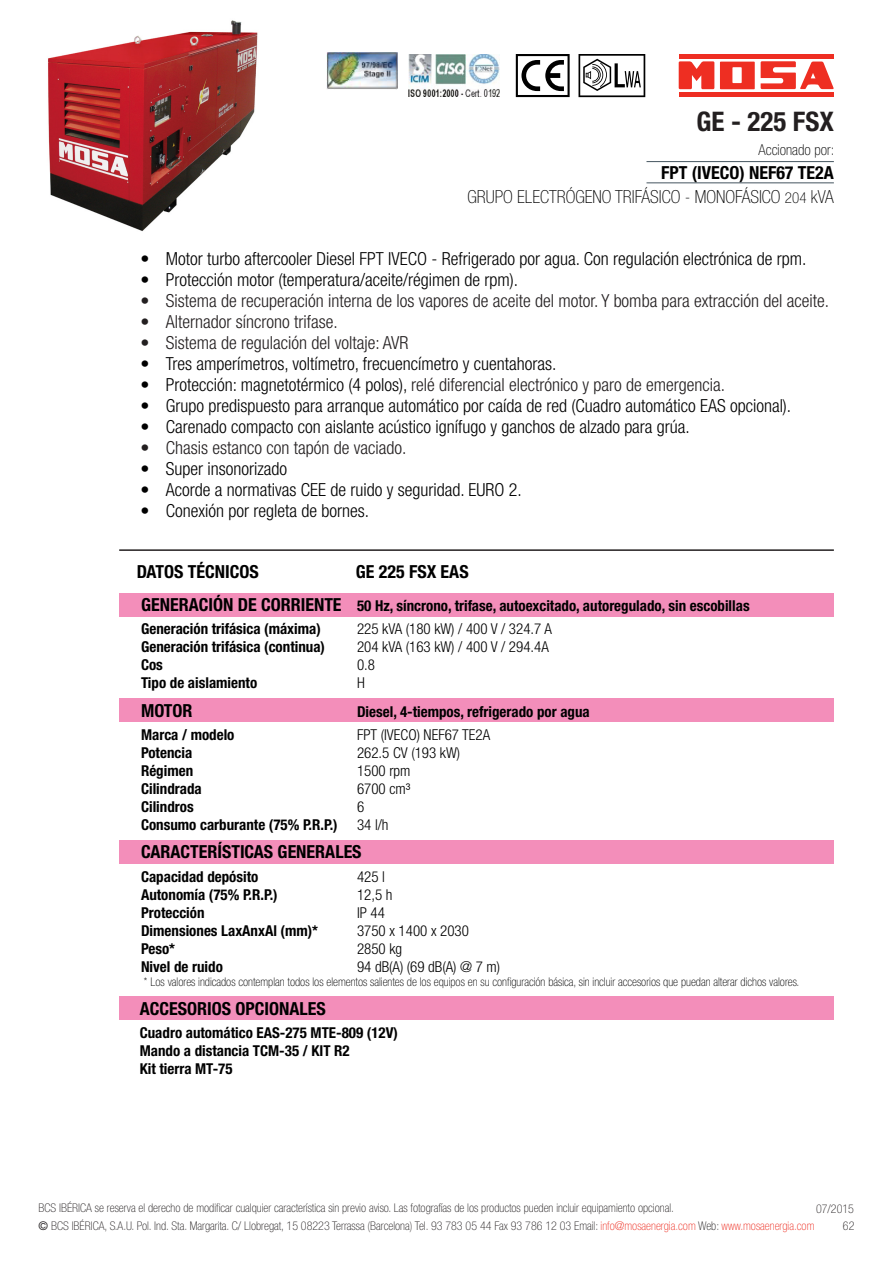
<style>
.page{position:relative;width:893px;height:1263px;background:#fff}
.page>*{position:absolute;margin:0;border:0;box-sizing:border-box;transform-origin:0 0}
.t1{font:700 condensed 27px "Helvetica Neue LT Std";color:#231f20}
.t2{font:300 condensed 18px "Helvetica Neue LT Std";color:#000}
.t3{font:300 condensed 18px "Helvetica Neue LT Std";color:#231f20}
.t4{font:700 condensed 18px "Helvetica Neue LT Std";color:#000}
.t5{font:100 condensed 18px/24px "Helvetica Neue LT Std";color:#000;text-align:right}
.t6{font:700 condensed 15px/18px "Helvetica Neue LT Std";color:#000}
.t7{font:300 condensed 15px "Helvetica Neue LT Std";color:#000}
.t8{font:100 condensed 15px "Helvetica Neue LT Std";color:#000}
.t9{font:100 condensed 12px/18px "Helvetica Neue LT Std";color:#231f20}
.t10{font:100 condensed 12px "Helvetica Neue LT Std";color:#000}
.s1{font-weight:700}
.s2{font-size:15px}
.s3{font-weight:100}
.s4{font-weight:100;color:#000}
.s5{color:#000}
.s6{font-size:18px}
.s7{font-weight:400}
.s8{color:#ee2e22}
</style>
<div class="page">
<img style="left:48px;top:20px;width:210px;height:211px">
<img style="left:408px;top:54px;width:92px;height:42px">
<svg style="left:578px;top:54px;width:67px;height:43px"></svg>
<svg style="left:516px;top:54px;width:54px;height:43px"></svg>
<hr style="left:646px;top:161px;width:188px;height:1px;background:#45555f">
<hr style="left:646px;top:182px;width:188px;height:1px;background:#45555f">
<hr style="left:679px;top:54px;width:155px;height:4px;background:#ee2e22">
<hr style="left:679px;top:93px;width:155px;height:4px;background:#ee2e22">
<svg style="left:720px;top:62px;width:35px;height:27px"></svg>
<svg style="left:679px;top:61px;width:35px;height:28px"></svg>
<svg style="left:761px;top:61px;width:73px;height:28px"></svg>
<hr style="left:119px;top:549px;width:715px;height:2px;background:#231f20">
<div style="left:119px;top:593px;width:715px;height:24px;background:#f38eba"></div>
<div style="left:119px;top:699px;width:715px;height:23px;background:#f38eba"></div>
<div style="left:119px;top:840px;width:715px;height:23px;background:#f38eba"></div>
<div style="left:119px;top:997px;width:715px;height:23px;background:#f38eba"></div>
<img style="left:326px;top:52px;width:72px;height:37px">
<h1 class="t1" style="left:696px;top:105px;width:139px">GE - 225 FSX</h1>
<p class="t8" style="left:759px;top:142px;width:77px">Accionado por:</p>
<p class="t5" style="left:467px;top:161px;width:368px"><span class="s1">FPT (IVECO) NEF67 TE2A<br></span>GRUPO ELECTRÓGENO TRIFÁSICO - MONOFÁSICO <span class="s2">204</span> kVA</p>
<p class="t2" style="left:140px;top:248px;width:668px"><span class="s3">•</span> Motor turbo aftercooler Diesel FPT IVECO - Refrigerado por agua. Con regulación electrónica de rpm.</p>
<p class="t2" style="left:140px;top:269px;width:379px"><span class="s3">•</span> Protección motor (temperatura/aceite/régimen de rpm).</p>
<p class="t3" style="left:140px;top:290px;width:690px"><span class="s3">•</span> Sistema de recuperación interna de los vapores de aceite del motor. Y bomba para extracción del aceite.</p>
<p class="t3" style="left:140px;top:311px;width:199px"><span class="s3">•</span> Alternador síncrono trifase.</p>
<p class="t3" style="left:140px;top:332px;width:270px"><span class="s3">•</span> Sistema de regulación del voltaje: AVR</p>
<p class="t2" style="left:140px;top:353px;width:418px"><span class="s3">•</span> Tres amperímetros, voltímetro, frecuencímetro y cuentahoras.</p>
<p class="t3" style="left:140px;top:374px;width:586px"><span class="s4">•</span> <span class="s5">Protección: magnetotérmico (4 polos),</span> relé diferencial electrónico y paro de emergencia.</p>
<p class="t2" style="left:140px;top:395px;width:652px"><span class="s3">•</span> Grupo predispuesto para arranque automático por caída de red (Cuadro automático EAS opcional).</p>
<p class="t2" style="left:140px;top:416px;width:551px"><span class="s3">•</span> Carenado compacto con aislante acústico ignífugo y ganchos de alzado para grúa.</p>
<p class="t3" style="left:140px;top:437px;width:268px"><span class="s3">•</span> Chasis estanco con tapón de vaciado.</p>
<p class="t2" style="left:140px;top:458px;width:148px"><span class="s3">•</span> Super insonorizado</p>
<p class="t2" style="left:140px;top:479px;width:383px"><span class="s3">•</span> Acorde a normativas CEE de ruido y seguridad. EURO 2.</p>
<p class="t2" style="left:140px;top:500px;width:230px"><span class="s3">•</span> Conexión por regleta de bornes.</p>
<p class="t4" style="left:137px;top:561px;width:124px">DATOS TÉCNICOS</p>
<p class="t4" style="left:356px;top:561px;width:114px">GE 225 FSX EAS</p>
<p class="t6" style="left:141px;top:594px;width:610px;line-height:22.8px"><span class="s6">GENERACIÓN DE CORRIENTE</span> 50 Hz, síncrono, trifase, autoexcitado, autoregulado, sin escobillas<br>Generación trifásica (máxima)</p>
<p class="t7" style="left:357px;top:620px;width:196px">225 kVA (180 kW) / 400 V / 324.7 A</p>
<p class="t6" style="left:141px;top:637px;width:185px">Generación trifásica (continua)</p>
<p class="t7" style="left:357px;top:638px;width:193px">204 kVA (163 kW) / 400 V / 294.4A</p>
<p class="t6" style="left:141px;top:655px;width:23px">Cos</p>
<p class="t7" style="left:357px;top:656px;width:19px">0.8</p>
<p class="t6" style="left:141px;top:673px;width:118px">Tipo de aislamiento</p>
<p class="t7" style="left:357px;top:674px;width:9px">H</p>
<p class="t4" style="left:141px;top:699px;width:53px">MOTOR</p>
<p class="t6" style="left:357px;top:702px;width:234px">Diesel, 4-tiempos, refrigerado por agua</p>
<p class="t6" style="left:141px;top:726px;width:95px">Marca / modelo</p>
<p class="t7" style="left:357px;top:726px;width:135px">FPT (IVECO) NEF67 TE2A</p>
<p class="t6" style="left:141px;top:744px;width:53px">Potencia</p>
<p class="t7" style="left:357px;top:744px;width:105px">262.5 CV (193 kW)</p>
<p class="t6" style="left:141px;top:762px;width:54px">Régimen</p>
<p class="t7" style="left:357px;top:762px;width:55px">1500 rpm</p>
<p class="t6" style="left:141px;top:780px;width:62px">Cilindrada</p>
<p class="t7" style="left:357px;top:780px;width:55px">6700 cm³</p>
<p class="t6" style="left:141px;top:798px;width:54px">Cilindros</p>
<p class="t7" style="left:357px;top:798px;width:9px">6</p>
<p class="t6" style="left:141px;top:816px;width:198px">Consumo carburante (75% P.R.P.)</p>
<p class="t7" style="left:357px;top:816px;width:33px">34 l/h</p>
<p class="t4" style="left:141px;top:840px;width:222px">CARACTERÍSTICAS GENERALES</p>
<p class="t6" style="left:141px;top:867px;width:119px">Capacidad depósito</p>
<p class="t7" style="left:357px;top:868px;width:29px">425 l</p>
<p class="t6" style="left:141px;top:885px;width:138px">Autonomía (75% P.R.P.)</p>
<p class="t7" style="left:357px;top:886px;width:37px">12,5 h</p>
<p class="t6" style="left:141px;top:903px;width:65px">Protección</p>
<p class="t7" style="left:357px;top:904px;width:29px">IP 44</p>
<p class="t6" style="left:141px;top:921px;width:179px">Dimensiones LaxAnxAl (mm)*</p>
<p class="t7" style="left:357px;top:922px;width:113px">3750 x 1400 x 2030</p>
<p class="t6" style="left:141px;top:939px;width:36px">Peso*</p>
<p class="t7" style="left:357px;top:940px;width:47px">2850 kg</p>
<p class="t6" style="left:141px;top:957px;width:83px">Nivel de ruido</p>
<p class="t7" style="left:357px;top:958px;width:145px">94 dB(A) (69 dB(A) @ 7 m)</p>
<p class="t10" style="left:144px;top:975px;width:657px">* Los valores indicados contemplan todos los elementos salientes de los equipos en su configuración básica, sin incluir accesorios que puedan alterar dichos valores.</p>
<p class="t4" style="left:140px;top:997px;width:188px">ACCESORIOS OPCIONALES</p>
<p class="t6" style="left:140px;top:1024px;width:260px">Cuadro automático EAS-275 MTE-809 (12V)<br>Mando a distancia TCM-35 / KIT R2<br>Kit tierra MT-75</p>
<p class="t9" style="left:39px;top:1199px;width:777px">BCS IBÉRICA se reserva el derecho de modificar cualquier característica sin previo aviso. Las fotografías de los productos pueden incluir equipamiento opcional.<br><span class="s7">©</span> BCS IBÉRICA, S.A.U. Pol. Ind. Sta. Margarita. C/ Llobregat, 15 08223 Terrassa (Barcelona) Tel. 93 783 05 44 Fax 93 786 12 03 Email: <span class="s8">info@mosaenergia.com</span> Web: <span class="s8">www.mosaenergia.com</span></p>
<p class="t9" style="left:816px;top:1199px;width:39px">07/2015</p>
<p class="t9" style="left:843px;top:1216px;width:13px">62</p>
</div>
